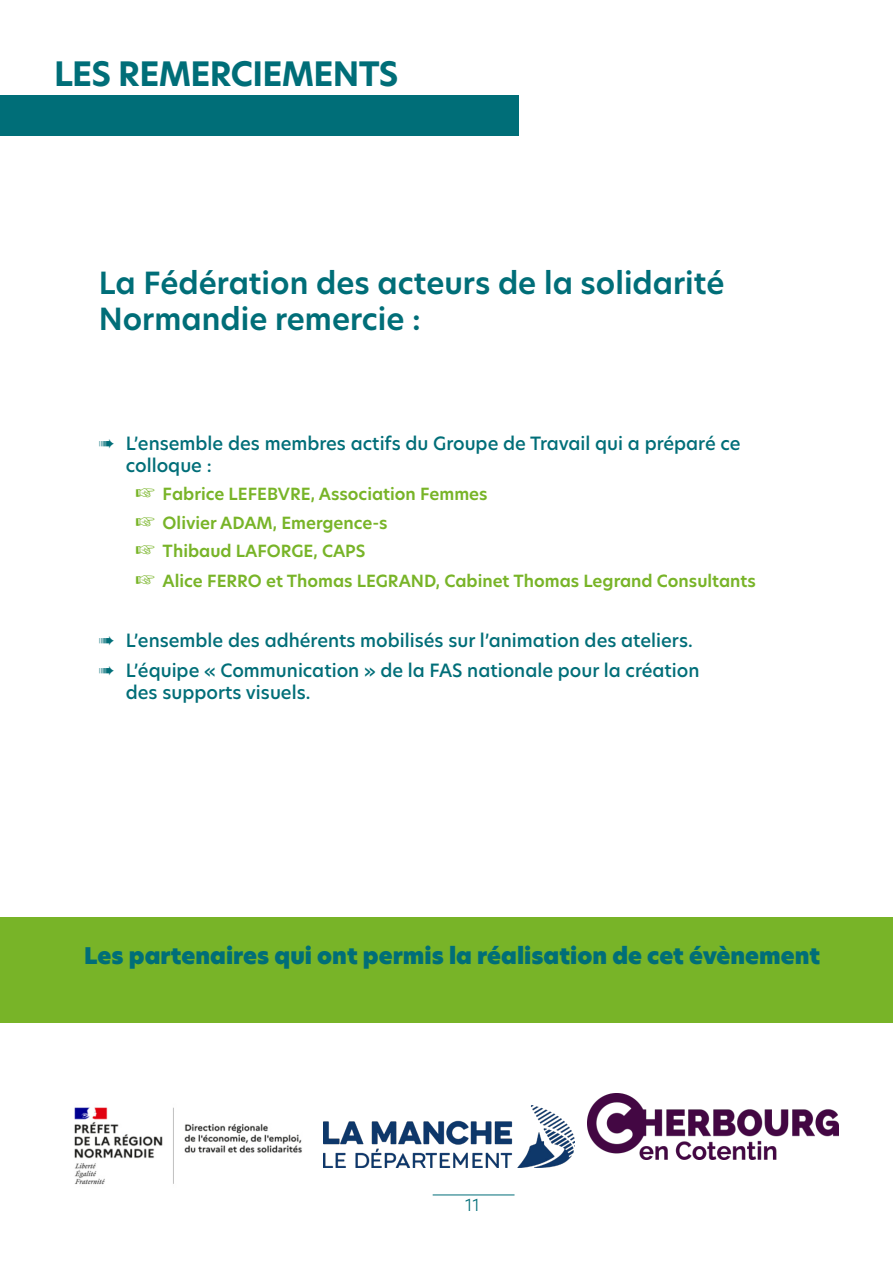
<style>
.page{position:relative;width:893px;height:1263px;background:#fff}
.page>*{position:absolute;margin:0;border:0;box-sizing:border-box;transform-origin:0 0}
.t1{font:700 33px "Hero New";letter-spacing:-.02em;color:#006e78}
.t2{font:600 30px/36px "Hero New";color:#006e78}
.t3{font:22.5px "Hero New Super";color:#006e78}
.t4{font:500 18px/21.6px "Hero New";color:#006e78}
.t5{font:600 16.5px "Hero New";color:#78b428}
.t6{font:300 16.5px "Hero New";color:#006e78}
</style>
<div class="page">
<hr style="left:433px;top:1194px;width:81px;height:1px;background:#006e78">
<div style="left:0;top:96px;width:519px;height:40px;background:#006e78"></div>
<div style="left:0;top:917px;width:893px;height:106px;background:#78b428"></div>
<img style="left:323px;top:1106px;width:252px;height:61px">
<img style="left:588px;top:1094px;width:251px;height:66px">
<img style="left:74px;top:1107px;width:228px;height:78px">
<p class="t1" style="left:54px;top:51px;width:346px">LES REMERCIEMENTS</p>
<p class="t2" style="left:99px;top:265px;width:627px">La Fédération des acteurs de la solidarité<br>Normandie remercie :</p>
<p class="t4" style="left:126px;top:433px;width:616px">L’ensemble des membres actifs du Groupe de Travail qui a préparé ce colloque :</p>
<p class="t5" style="left:163px;top:483px;width:327px">Fabrice LEFEBVRE, Association Femmes</p>
<p class="t5" style="left:163px;top:511px;width:227px">Olivier ADAM, Emergence-s</p>
<p class="t5" style="left:163px;top:540px;width:204px">Thibaud LAFORGE, CAPS</p>
<p class="t5" style="left:163px;top:570px;width:595px">Alice FERRO et Thomas LEGRAND, Cabinet Thomas Legrand Consultants</p>
<p class="t4" style="left:126px;top:630px;width:568px">L’ensemble des adhérents mobilisés sur l’animation des ateliers.</p>
<p class="t4" style="left:126px;top:660px;width:575px">L’équipe « Communication » de la FAS nationale pour la création des supports visuels.</p>
<p class="t3" style="left:84px;top:940px;width:737px">Les partenaires qui ont permis la réalisation de cet évènement</p>
<p class="t6" style="left:465px;top:1194px;width:16px">11</p>
</div>
